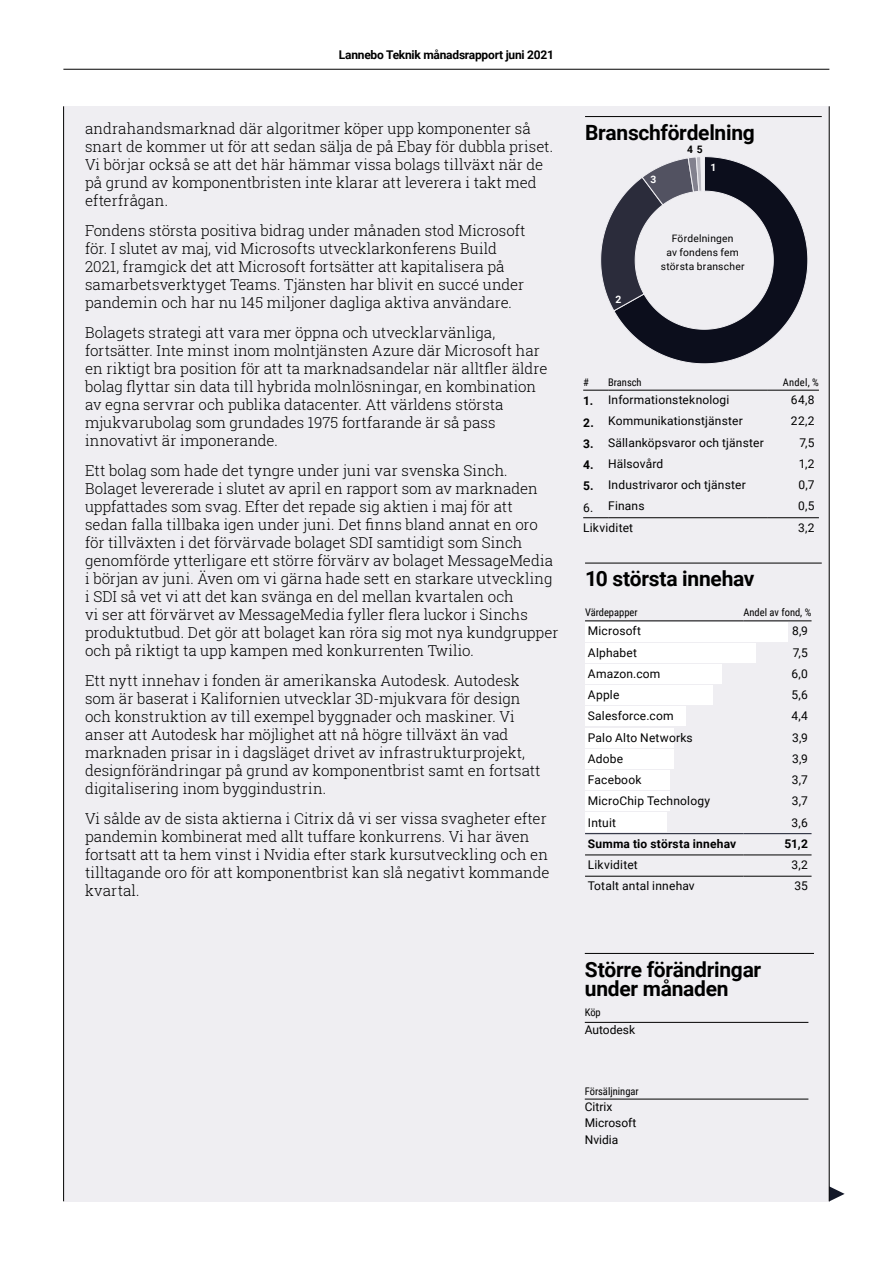
<style>
.page{position:relative;width:893px;height:1263px;background:#fff}
.page>*{position:absolute;margin:0;border:0;box-sizing:border-box;transform-origin:0 0}
.t1{font:700 21px/19.5px "Roboto";letter-spacing:-.015em;color:#000}
.t2{font:300 15px/18px "Roboto Slab";color:#000}
.t3{font:12px/16.8px "Roboto";letter-spacing:.015em;color:#000}
.t4{font:700 12px/21.3px "Roboto";letter-spacing:-.02em;color:#000;text-align:justify}
.t5{font:700 12px "Roboto";letter-spacing:.02em;color:#000}
.t6{font:10.5px "Roboto Condensed";color:#000}
.t7{font:10.2px/14.1px "Roboto";letter-spacing:.02em;color:#000;text-align:center}
.t8{font:700 10.2px "Roboto";color:#fff}
.t9{font:700 10.2px "Roboto";color:#000}
</style>
<div class="page">
<div style="left:64px;top:106px;width:765px;height:1095px;background:#efeef2"></div>
<svg style="left:830px;top:1186px;width:15px;height:15px"></svg>
<hr style="left:63px;top:106px;width:1px;height:1095px;background:#000">
<hr style="left:829px;top:106px;width:1px;height:1095px;background:#000">
<div style="left:585px;top:622px;width:203px;height:19px;background:#fff"></div>
<div style="left:585px;top:643px;width:171px;height:19px;background:#fff"></div>
<div style="left:585px;top:665px;width:137px;height:19px;background:#fff"></div>
<div style="left:585px;top:686px;width:128px;height:19px;background:#fff"></div>
<div style="left:585px;top:707px;width:101px;height:19px;background:#fff"></div>
<div style="left:585px;top:728px;width:89px;height:19px;background:#fff"></div>
<div style="left:585px;top:749px;width:89px;height:19px;background:#fff"></div>
<div style="left:585px;top:770px;width:85px;height:19px;background:#fff"></div>
<div style="left:585px;top:792px;width:85px;height:19px;background:#fff"></div>
<div style="left:585px;top:813px;width:82px;height:19px;background:#fff"></div>
<hr style="left:585px;top:116px;width:237px;height:1px;background:#000">
<hr style="left:585px;top:563px;width:237px;height:1px;background:#000">
<hr style="left:585px;top:833px;width:158px;height:1px;background:#131829">
<hr style="left:743px;top:833px;width:68px;height:1px;background:#131829">
<hr style="left:585px;top:621px;width:158px;height:1px;background:#000">
<hr style="left:743px;top:621px;width:68px;height:1px;background:#000">
<hr style="left:585px;top:855px;width:158px;height:1px;background:#000">
<hr style="left:743px;top:855px;width:68px;height:1px;background:#000">
<hr style="left:585px;top:876px;width:158px;height:1px;background:#000">
<hr style="left:743px;top:876px;width:68px;height:1px;background:#000">
<svg style="left:600px;top:156px;width:208px;height:208px"></svg>
<hr style="left:585px;top:953px;width:229px;height:1px;background:#000">
<hr style="left:585px;top:1022px;width:223px;height:1px;background:#000">
<hr style="left:585px;top:1099px;width:223px;height:1px;background:#000">
<svg style="left:583px;top:517px;width:25px;height:1px"></svg>
<hr style="left:608px;top:517px;width:160px;height:1px;background:#000">
<hr style="left:768px;top:517px;width:51px;height:1px;background:#000">
<hr style="left:608px;top:390px;width:160px;height:1px;background:#000">
<hr style="left:768px;top:390px;width:51px;height:1px;background:#000">
<svg style="left:583px;top:390px;width:25px;height:1px"></svg>
<hr style="left:63px;top:69px;width:766px;height:1px;background:#000">
<p class="t4" style="left:339px;top:43px;width:217px">Lannebo Teknik månadsrapport juni 2021</p>
<p class="t2" style="left:85px;top:119px;width:470px">andrahandsmarknad där algoritmer köper upp komponenter så snart de kommer ut för att sedan sälja de på Ebay för dubbla priset.<br>Vi börjar också se att det här hämmar vissa bolags tillväxt när de på grund av komponentbristen inte klarar att leverera i takt med efterfrågan.</p>
<p class="t2" style="left:85px;top:221px;width:442px">Fondens största positiva bidrag under månaden stod Microsoft för. I slutet av maj, vid Microsofts utvecklarkonferens Build 2021, framgick det att Microsoft fortsätter att kapitalisera på samarbetsverktyget Teams. Tjänsten har blivit en succé under pandemin och har nu 145 miljoner dagliga aktiva användare.</p>
<p class="t2" style="left:85px;top:323px;width:464px">Bolagets strategi att vara mer öppna och utvecklarvänliga, fortsätter. Inte minst inom molntjänsten Azure där Microsoft har en riktigt bra position för att ta marknadsandelar när alltfler äldre bolag flyttar sin data till hybrida molnlösningar, en kombination av egna servrar och publika datacenter. Att världens största mjukvarubolag som grundades 1975 fortfarande är så pass innovativt är imponerande.</p>
<p class="t2" style="left:85px;top:461px;width:475px">Ett bolag som hade det tyngre under juni var svenska Sinch.<br>Bolaget levererade i slutet av april en rapport som av marknaden uppfattades som svag. Efter det repade sig aktien i maj för att sedan falla tillbaka igen under juni. Det finns bland annat en oro för tillväxten i det förvärvade bolaget SDI samtidigt som Sinch genomförde ytterligare ett större förvärv av bolaget MessageMedia i början av juni. Även om vi gärna hade sett en starkare utveckling i SDI så vet vi att det kan svänga en del mellan kvartalen och<br>vi ser att förvärvet av MessageMedia fyller flera luckor i Sinchs produktutbud. Det gör att bolaget kan röra sig mot nya kundgrupper och på riktigt ta upp kampen med konkurrenten Twilio.</p>
<p class="t2" style="left:85px;top:671px;width:457px">Ett nytt innehav i fonden är amerikanska Autodesk. Autodesk som är baserat i Kalifornien utvecklar 3D-mjukvara för design och konstruktion av till exempel byggnader och maskiner. Vi anser att Autodesk har möjlighet att nå högre tillväxt än vad marknaden prisar in i dagsläget drivet av infrastrukturprojekt, designförändringar på grund av komponentbrist samt en fortsatt digitalisering inom byggindustrin.</p>
<p class="t2" style="left:85px;top:809px;width:466px">Vi sålde av de sista aktierna i Citrix då vi ser vissa svagheter efter pandemin kombinerat med allt tuffare konkurrens. Vi har även fortsatt att ta hem vinst i Nvidia efter stark kursutveckling och en tilltagande oro för att komponentbrist kan slå negativt kommande kvartal.</p>
<h1 class="t1" style="left:585px;top:122px;width:171px">Branschfördelning</h1>
<p class="t9" style="left:687px;top:142px;width:17px">4 5</p>
<p class="t8" style="left:651px;top:172px;width:7px">3</p>
<p class="t8" style="left:710px;top:160px;width:7px">1</p>
<p class="t8" style="left:615px;top:292px;width:7px">2</p>
<p class="t7" style="left:661px;top:231px;width:85px">Fördelningen<br>av fondens fem största branscher</p>
<p class="t6" style="left:583px;top:374px;width:7px">#</p>
<p class="t6" style="left:608px;top:374px;width:35px">Bransch</p>
<p class="t6" style="left:783px;top:374px;width:38px">Andel, %</p>
<p class="t4" style="left:583px;top:390px;width:12px">1.<br>2.<br>3.<br>4.<br>5.</p>
<p class="t3" style="left:583px;top:498px;width:12px">6.</p>
<p class="t3" style="left:608px;top:391px;width:123px">Informationsteknologi</p>
<p class="t3" style="left:791px;top:391px;width:25px">64,8</p>
<p class="t3" style="left:608px;top:412px;width:136px">Kommunikationstjänster</p>
<p class="t3" style="left:791px;top:412px;width:25px">22,2</p>
<p class="t3" style="left:608px;top:433px;width:157px">Sällanköpsvaror och tjänster</p>
<p class="t3" style="left:799px;top:433px;width:17px">7,5</p>
<p class="t3" style="left:608px;top:455px;width:57px">Hälsovård</p>
<p class="t3" style="left:799px;top:455px;width:17px">1,2</p>
<p class="t3" style="left:608px;top:476px;width:139px">Industrivaror och tjänster</p>
<p class="t3" style="left:799px;top:476px;width:18px">0,7</p>
<p class="t3" style="left:608px;top:497px;width:38px">Finans</p>
<p class="t3" style="left:798px;top:497px;width:18px">0,5</p>
<p class="t3" style="left:583px;top:519px;width:52px">Likviditet</p>
<p class="t3" style="left:798px;top:519px;width:18px">3,2</p>
<h1 class="t1" style="left:585px;top:568px;width:171px">10 största innehav</h1>
<p class="t6" style="left:585px;top:605px;width:54px">Värdepapper</p>
<p class="t6" style="left:743px;top:605px;width:69px">Andel av fond, %</p>
<p class="t3" style="left:588px;top:622px;width:55px">Microsoft</p>
<p class="t3" style="left:792px;top:622px;width:17px">8,9</p>
<p class="t3" style="left:588px;top:643px;width:51px">Alphabet</p>
<p class="t3" style="left:793px;top:643px;width:17px">7,5</p>
<p class="t3" style="left:588px;top:665px;width:74px">Amazon.com</p>
<p class="t3" style="left:791px;top:665px;width:18px">6,0</p>
<p class="t3" style="left:588px;top:686px;width:33px">Apple</p>
<p class="t3" style="left:791px;top:686px;width:18px">5,6</p>
<p class="t3" style="left:588px;top:707px;width:87px">Salesforce.com</p>
<p class="t3" style="left:791px;top:707px;width:18px">4,4</p>
<p class="t3" style="left:588px;top:728px;width:106px">Palo Alto Networks</p>
<p class="t3" style="left:792px;top:728px;width:17px">3,9</p>
<p class="t3" style="left:588px;top:750px;width:37px">Adobe</p>
<p class="t3" style="left:792px;top:750px;width:17px">3,9</p>
<p class="t3" style="left:588px;top:771px;width:55px">Facebook</p>
<p class="t3" style="left:792px;top:771px;width:18px">3,7</p>
<p class="t3" style="left:588px;top:792px;width:124px">MicroChip Technology</p>
<p class="t3" style="left:792px;top:792px;width:18px">3,7</p>
<p class="t3" style="left:588px;top:813px;width:30px">Intuit</p>
<p class="t3" style="left:792px;top:813px;width:18px">3,6</p>
<p class="t5" style="left:588px;top:835px;width:150px">Summa tio största innehav</p>
<p class="t4" style="left:784px;top:832px;width:25px">51,2</p>
<p class="t3" style="left:588px;top:856px;width:52px">Likviditet</p>
<p class="t3" style="left:791px;top:856px;width:18px">3,2</p>
<p class="t3" style="left:588px;top:877px;width:108px">Totalt antal innehav</p>
<p class="t3" style="left:794px;top:877px;width:15px">35</p>
<h1 class="t1" style="left:585px;top:959px;width:178px">Större förändringar under månaden</h1>
<p class="t6" style="left:585px;top:1005px;width:18px">Köp</p>
<p class="t3" style="left:585px;top:1021px;width:52px">Autodesk</p>
<p class="t6" style="left:585px;top:1084px;width:55px">Försäljningar</p>
<p class="t3" style="left:585px;top:1097px;width:53px">Citrix<br>Microsoft<br>Nvidia</p>
</div>
